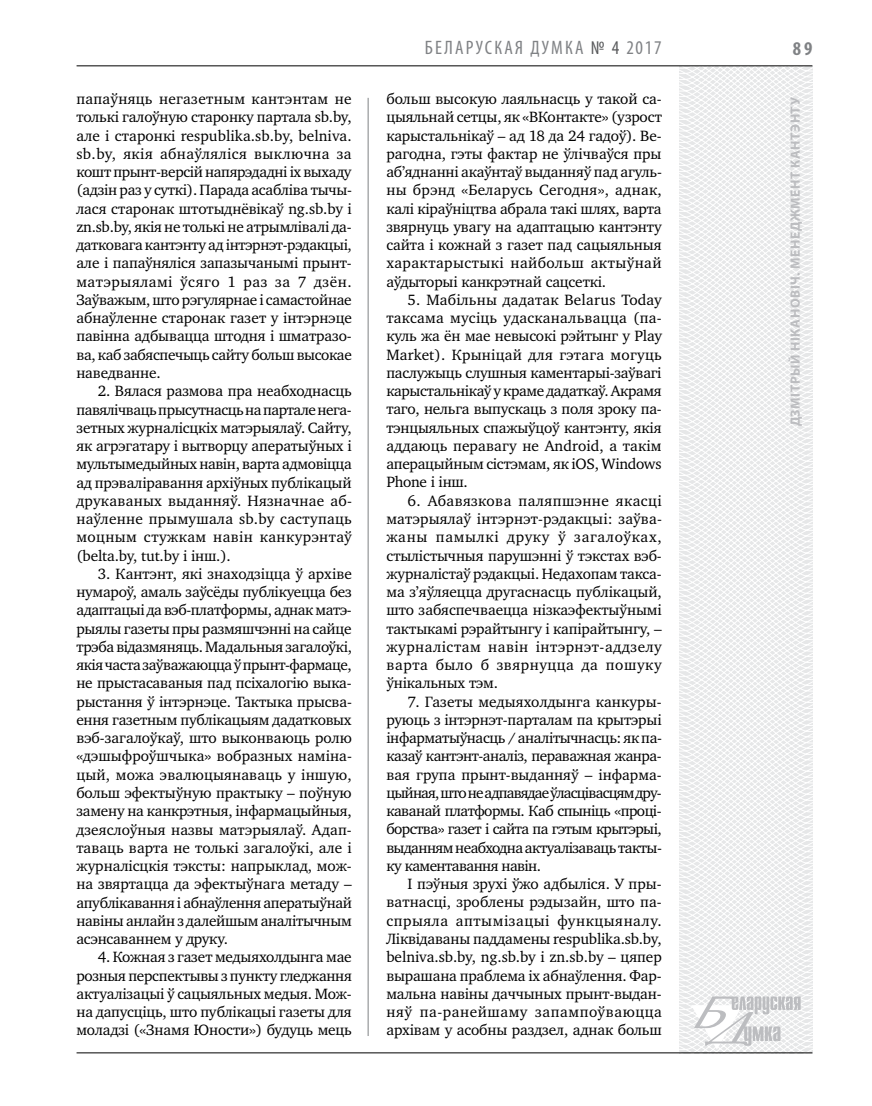
<style>
.page{position:relative;width:872px;height:1106px;background:#fff}
.page>*{position:absolute;margin:0;border:0;box-sizing:border-box;transform-origin:0 0}
.t1{font:condensed 19.5px "Myriad Pro";letter-spacing:.11em;color:#808285}
.t2{font:700 condensed 19.5px "Myriad Pro";color:#808285}
.t3{font:15.3px/18.3px "Charter C";letter-spacing:-.01em;color:#000;text-align:justify}
.t4{font:15.3px/18.3px "Charter C";letter-spacing:-.03em;color:#000}
.t5{font:700 13.5px "Myriad Pro";letter-spacing:.04em;color:#bcbdc0}
.s1{color:#58595b}
</style>
<div class="page">
<hr style="left:368px;top:98px;width:1px;height:938px;background:#808285">
<svg style="left:621px;top:65px;width:192px;height:989px"></svg>
<svg style="left:691px;top:996px;width:109px;height:53px"></svg>
<hr style="left:77px;top:65px;width:735px;height:1px;background:#000">
<hr style="left:77px;top:1052px;width:735px;height:1px;background:#000">
<p class="t3" style="left:76px;top:90px;width:277px">папаўняць негазетным кантэнтам не толькі галоўную старонку партала sb.by, але і старонкі respublika.sb.by, belniva. sb.by, якія абнаўляліся выключна за кошт прынт-версій напярэдадні іх выхаду (адзін раз у суткі). Парада асабліва тычы&shy;лася старонак штотыднёвікаў ng.sb.by і zn.sb.by, якія не толькі не атрымлівалі да&shy;датковага кантэнту ад інтэрнэт-рэдакцыі, але і папаўняліся запазычанымі прынт&shy;матэрыяламі ўсяго 1 раз за 7 дзён.<br>Заўважым, што рэгулярнае і самастойнае абнаўленне старонак газет у інтэрнэце павінна адбывацца штодня і шматразо&shy;ва, каб забяспечыць сайту больш высокае наведванне.</p>
<p class="t3" style="left:76px;top:382px;width:277px;text-indent:21px">2. Вялася размова пра неабходнасць павялічваць прысутнасць на партале нега&shy;зетных журналісцкіх матэрыялаў. Сайту, як агрэгатару і вытворцу аператыўных і мультымедыйных навін, варта адмовіцца ад прэваліравання архіўных публікацый друкаваных выданняў. Нязначнае аб&shy;наўленне прымушала sb.by саступаць моцным стужкам навін канкурэнтаў (belta.by, tut.by і інш.).</p>
<p class="t3" style="left:76px;top:564px;width:277px;text-indent:21px">3. Кантэнт, які знаходзіцца ў архіве нумароў, амаль заўсёды публікуецца без адаптацыі да вэб-платформы, аднак матэ&shy;рыялы газеты пры размяшчэнні на сайце трэба відазмяняць. Мадальныя загалоўкі, якія часта заўважаюцца ў прынт-фармаце, не прыстасаваныя пад псіхалогію выка&shy;рыстання ў інтэрнэце. Тактыка прысва&shy;ення газетным публікацыям дадатковых вэб-загалоўкаў, што выконваюць ролю «дэшыфроўшчыка» вобразных наміна&shy;цый, можа эвалюцыянаваць у іншую, больш эфектыўную практыку – поўную замену на канкрэтныя, інфармацыйныя, дзеяслоўныя назвы матэрыялаў. Адап&shy;таваць варта не толькі загалоўкі, але і журналісцкія тэксты: напрыклад, мож&shy;на звяртацца да эфектыўнага метаду – апублікавання і абнаўлення аператыўнай навіны анлайн з далейшым аналітычным асэнсаваннем у друку.</p>
<p class="t3" style="left:76px;top:948px;width:277px;text-indent:21px">4. Кожная з газет медыяхолдынга мае розныя перспектывы з пункту гледжання актуалізацыі ў сацыяльных медыя. Мож&shy;на дапусціць, што публікацыі газеты для моладзі («Знамя Юности») будуць мець</p>
<p class="t1" style="left:425px;top:36px;width:238px">БЕЛАРУСКАЯ ДУМКА <span class="s1">№ 4</span> 2017</p>
<p class="t2" style="left:793px;top:37px;width:21px">89</p>
<p class="t3" style="left:386px;top:90px;width:277px">больш высокую лаяльнасць у такой са&shy;цыяльнай сетцы, як «ВКонтакте» (узрост карыстальнікаў – ад 18 да 24 гадоў). Ве&shy;рагодна, гэты фактар не ўлічваўся пры аб’яднанні акаўнтаў выданняў пад агуль&shy;ны брэнд «Беларусь Сегодня», аднак, калі кіраўніцтва абрала такі шлях, варта звярнуць увагу на адаптацыю кантэнту сайта і кожнай з газет пад сацыяльныя характарыстыкі найбольш актыўнай аўдыторыі канкрэтнай сацсеткі.</p>
<p class="t3" style="left:386px;top:291px;width:277px;text-indent:21px">5. Мабільны дадатак Belarus Today таксама мусіць удасканальвацца (па&shy;куль жа ён мае невысокі рэйтынг у Play Market). Крыніцай для гэтага могуць паслужыць слушныя каментарыі-заўвагі карыстальнікаў у краме дадаткаў. Акрамя таго, нельга выпускаць з поля зроку па&shy;тэнцыяльных спажыўцоў кантэнту, якія аддаюць перавагу не Android, а такім аперацыйным сістэмам, як iOS, Windows Phone і інш.</p>
<p class="t3" style="left:386px;top:491px;width:277px;text-indent:21px">6. Абавязкова паляпшэнне якасці матэрыялаў інтэрнэт-рэдакцыі: заўва&shy;жаны памылкі друку ў загалоўках, стылістычныя парушэнні ў тэкстах вэб&shy;журналістаў рэдакцыі. Недахопам такса&shy;ма з’яўляецца другаснасць публікацый, што забяспечваецца нізкаэфектыўнымі тактыкамі рэрайтынгу і капірайтынгу, – журналістам навін інтэрнэт-аддзелу варта было б звярнуцца да пошуку ўнікальных тэм.</p>
<p class="t4" style="left:386px;top:692px;width:277px;text-indent:21px">7. Газеты медыяхолдынга канкуры&shy;руюць з інтэрнэт-парталам па крытэрыі інфарматыўнасць/ аналітычнасць: як па&shy;казаў кантэнт-аналіз, пераважная жанра&shy;вая група прынт-выданняў – інфарма-- цыйная, што не адпавядае ўласцівасцям дру&shy;каванай платформы. Каб спыніць «проці&shy;борства» газет і сайта па гэтым крытэрыі, выданням неабходна актуалізаваць такты&shy;ку каментавання навін.</p>
<p class="t3" style="left:386px;top:875px;width:277px;text-indent:21px">І пэўныя зрухі ўжо адбыліся. У пры&shy;ватнасці, зроблены рэдызайн, што па&shy;спрыяла аптымізацыі функцыяналу.<br>Ліквідаваны паддамены respublika.sb.by, belniva.sb.by, ng.sb.by і zn.sb.by – цяпер вырашана праблема іх абнаўлення. Фар&shy;мальна навіны даччыных прынт-выдан&shy;няў па-ранейшаму запампоўваюцца архівам у асобны раздзел, аднак больш</p>
<p class="t5" style="left:786px;top:426px;width:331px;rotate:-90deg">Дзмітрый НІКАНОВІЧ. Менеджмент кантэнту</p>
</div>
